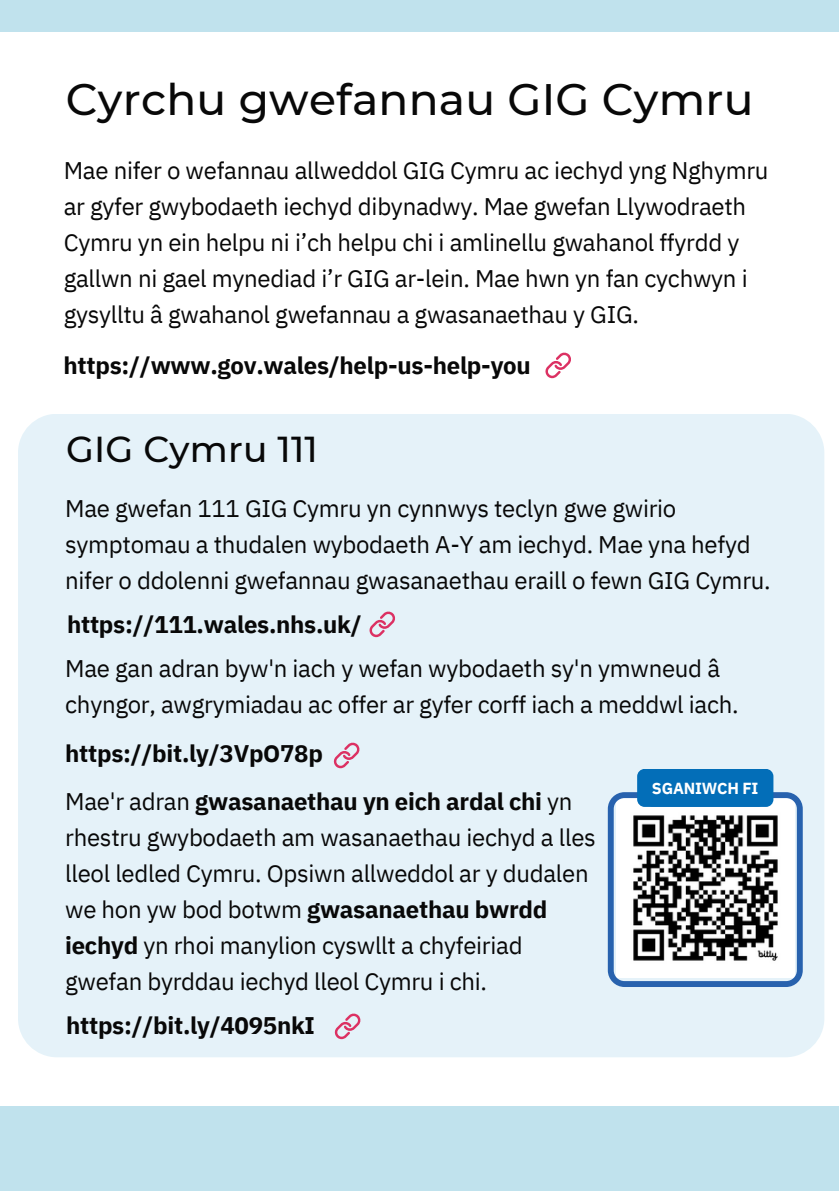
<style>
.page{position:relative;width:839px;height:1191px;background:#fff}
.page>*{position:absolute;margin:0;border:0;box-sizing:border-box;transform-origin:0 0}
.t1{font:500 44px "Montserrat";letter-spacing:.005em;color:#080808}
.t2{font:500 36px "Montserrat";letter-spacing:.005em;color:#080808}
.t3{font:24px/36px "IBM Plex Sans";letter-spacing:-.01em;color:#080808}
.t4{font:700 24px "IBM Plex Sans";letter-spacing:-.01em;color:#080808}
.t5{font:700 16px "IBM Plex Sans";letter-spacing:-.01em;color:#fff}
.s1{font-weight:700}
</style>
<div class="page">
<svg style="left:545px;top:352px;width:26px;height:26px"></svg>
<div style="left:18px;top:414px;width:806px;height:643px;background:#e5f2f9;border-radius:39px"></div>
<svg style="left:369px;top:611px;width:26px;height:26px"></svg>
<svg style="left:607px;top:786px;width:195px;height:201px;background:#9da3aa"></svg>
<div style="left:0;top:0;width:838px;height:31px;background:#c0e2ed"></div>
<div style="left:0;top:1107px;width:838px;height:84px;background:#c0e2ed"></div>
<svg style="left:333px;top:742px;width:27px;height:26px"></svg>
<svg style="left:334px;top:1013px;width:27px;height:26px"></svg>
<div style="left:637px;top:769px;width:136px;height:38px;background:#036eb8;border-radius:8px"></div>
<p class="t1" style="left:66px;top:73px;width:689px">Cyrchu gwefannau GIG Cymru</p>
<h2 class="t3" style="left:64px;top:152px;width:706px">Mae nifer o wefannau allweddol GIG Cymru ac iechyd yng Nghymru ar gyfer gwybodaeth iechyd dibynadwy. Mae gwefan Llywodraeth Cymru yn ein helpu ni i’ch helpu chi i amlinellu gwahanol ffyrdd y gallwn ni gael mynediad i’r GIG ar-lein. Mae hwn yn fan cychwyn i gysylltu â gwahanol gwefannau a gwasanaethau y GIG.</h2>
<h1 class="t4" style="left:64px;top:349px;width:468px">https://www.gov.wales/help-us-help-you</h1>
<h3 class="t2" style="left:66px;top:428px;width:253px">GIG Cymru 111</h3>
<h4 class="t3" style="left:65px;top:490px;width:707px">Mae gwefan 111 GIG Cymru yn cynnwys teclyn gwe gwirio symptomau a thudalen wybodaeth A-Y am iechyd. Mae yna hefyd nifer o ddolenni gwefannau gwasanaethau eraill o fewn GIG Cymru.</h4>
<h4 class="t4" style="left:67px;top:608px;width:296px">https://111.wales.nhs.uk/</h4>
<h3 class="t3" style="left:65px;top:650px;width:675px">Mae gan adran byw'n iach y wefan wybodaeth sy'n ymwneud â chyngor, awgrymiadau ac offer ar gyfer corff iach a meddwl iach.</h3>
<h3 class="t4" style="left:65px;top:737px;width:259px">https://bit.ly/3VpO78p</h3>
<p class="t3" style="left:65px;top:783px;width:532px">Mae'r adran <span class="s1">gwasanaethau yn eich ardal chi</span> yn rhestru gwybodaeth am wasanaethau iechyd a lles lleol ledled Cymru. Opsiwn allweddol ar y dudalen we hon yw bod botwm <span class="s1">gwasanaethau bwrdd iechyd</span> yn rhoi manylion cyswllt a chyfeiriad gwefan byrddau iechyd lleol Cymru i chi.</p>
<h4 class="t4" style="left:66px;top:1009px;width:250px">https://bit.ly/4095nkI</h4>
<p class="t5" style="left:652px;top:778px;width:108px">SGANIWCH FI</p>
</div>
